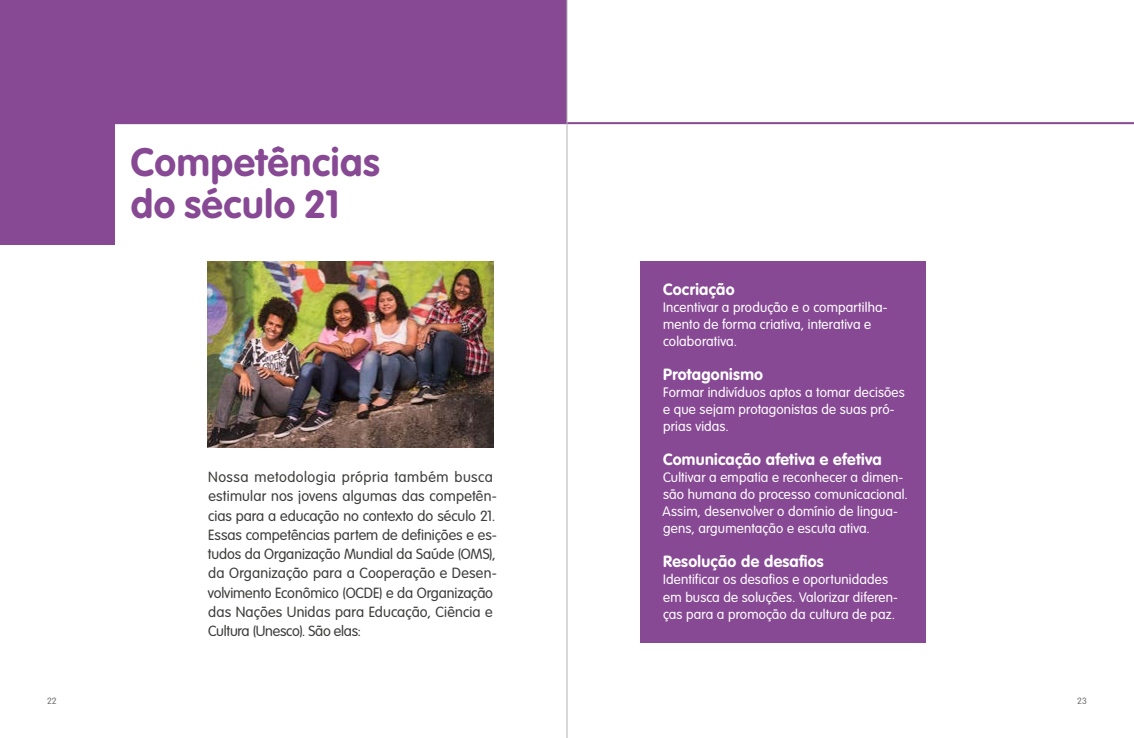
<style>
.page{position:relative;width:1134px;height:738px;background:#fff}
.page>*{position:absolute;margin:0;border:0;box-sizing:border-box;transform-origin:0 0}
.t1{font:700 39px/42px "VAG Rounded Std";letter-spacing:.02em;color:#874894}
.t2{font:700 16px "VAG Rounded Std";letter-spacing:.015em;color:#fff}
.t3{font:300 14.5px/19.2px "VAG Rounded Std";color:#3c3c3b}
.t4{font:300 13.5px/17px "VAG Rounded Std";letter-spacing:.01em;color:#fff}
.t5{font:300 9px "VAG Rounded Std";color:#706f6f}
</style>
<div class="page">
<div style="left:641px;top:261px;width:285px;height:381px;background:#874894"></div>
<div style="left:0;top:0;width:567px;height:244px;background:#874894"></div>
<div style="left:115px;top:124px;width:452px;height:128px;background:#fff"></div>
<hr style="left:82px;top:122px;width:1052px;height:2px;background:#874894">
<img style="left:208px;top:261px;width:285px;height:186px">
<hr style="left:567px;top:0;width:1px;height:737px;background:#b3b2b2">
<h1 class="t1" style="left:131px;top:142px;width:251px">Competências do século 21</h1>
<p class="t3" style="left:208px;top:467px;width:291px">Nossa metodologia própria também busca estimular nos jovens algumas das competên&shy;cias para a educação no contexto do século 21.<br>Essas competências partem de definições e es&shy;tudos da Organização Mundial da Saúde (OMS), da Organização para a Cooperação e Desen&shy;volvimento Econômico (OCDE) e da Organização das Nações Unidas para Educação, Ciência e Cultura (Unesco). São elas:</p>
<p class="t2" style="left:663px;top:280px;width:73px">Cocriação</p>
<p class="t4" style="left:663px;top:299px;width:226px">Incentivar a produção e o compartilha&shy;mento de forma criativa, interativa e colaborativa.</p>
<p class="t2" style="left:663px;top:365px;width:101px">Protagonismo</p>
<p class="t4" style="left:663px;top:384px;width:243px">Formar indivíduos aptos a tomar decisões e que sejam protagonistas de suas pró&shy;prias vidas.</p>
<p class="t2" style="left:663px;top:450px;width:220px">Comunicação afetiva e efetiva</p>
<p class="t4" style="left:662px;top:469px;width:247px">Cultivar a empatia e reconhecer a dimen&shy;são humana do processo comunicacional.<br>Assim, desenvolver o domínio de lingua&shy;gens, argumentação e escuta ativa.</p>
<p class="t2" style="left:663px;top:552px;width:162px">Resolução de desafios</p>
<p class="t4" style="left:663px;top:571px;width:236px">Identificar os desafios e oportunidades em busca de soluções. Valorizar diferen&shy;ças para a promoção da cultura de paz.</p>
<p class="t5" style="left:47px;top:694px;width:11px">22</p>
<p class="t5" style="left:1077px;top:694px;width:11px">23</p>
</div>
